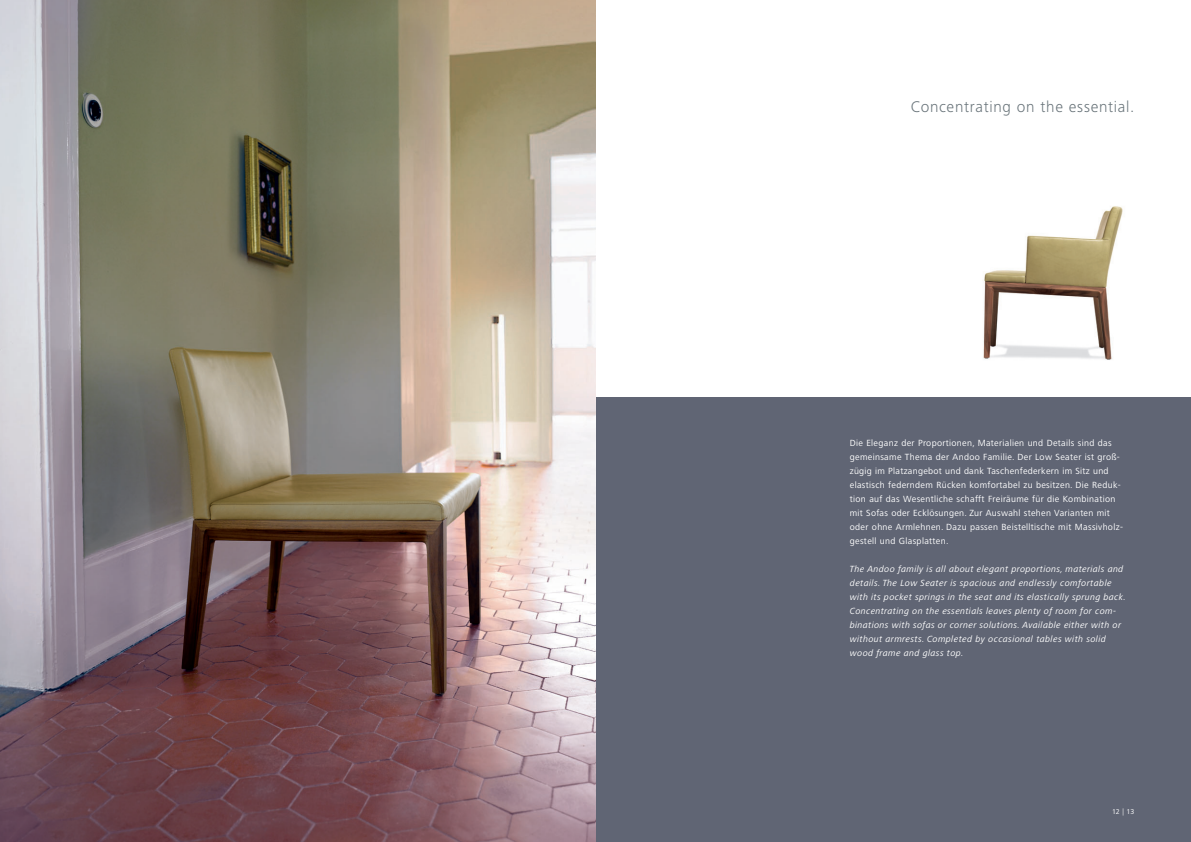
<style>
.page{position:relative;width:1191px;height:842px;background:#fff}
.page>*{position:absolute;margin:0;border:0;box-sizing:border-box;transform-origin:0 0}
.t1{font:300 16px "Frutiger Next LT";letter-spacing:.045em;color:#687379}
.t2{font:9.2px/14px "Frutiger Next LT";letter-spacing:.035em;color:#fff}
.t3{font:italic 9.2px/14px "Frutiger Next LT";letter-spacing:.035em;color:#fff}
.t4{font:7.2px "Frutiger Next LT";color:#fff}
.s1{font-weight:300}
</style>
<div class="page">
<img style="left:0;top:0;width:595px;height:842px">
<div style="left:595px;top:397px;width:596px;height:445px;background:#606574"></div>
<img style="left:983px;top:206px;width:140px;height:154px">
<h1 class="t1" style="left:910px;top:100px;width:225px">Concentrating on the essential.</h1>
<p class="t2" style="left:850px;top:436px;width:275px">Die Eleganz der Proportionen, Materialien und Details sind das gemeinsame Thema der Andoo Familie. Der Low Seater ist groß&shy;zügig im Platzangebot und dank Taschenfederkern im Sitz und elastisch federndem Rücken komfortabel zu besitzen. Die Reduk&shy;tion auf das Wesentliche schafft Freiräume für die Kombination mit Sofas oder Ecklösungen. Zur Auswahl stehen Varianten mit oder ohne Armlehnen. Dazu passen Beistelltische mit Massivholz&shy;gestell und Glasplatten.</p>
<p class="t3" style="left:850px;top:562px;width:277px">The Andoo family is all about elegant proportions, materials and details. The Low Seater is spacious and endlessly comfortable with its pocket springs in the seat and its elastically sprung back.<br>Concentrating on the essentials leaves plenty of room for com&shy;binations with sofas or corner solutions. Available either with or without armrests. Completed by occasional tables with solid wood frame and glass top.</p>
<p class="t4" style="left:1112px;top:808px;width:24px">12 <span class="s1">|</span> 13</p>
</div>
